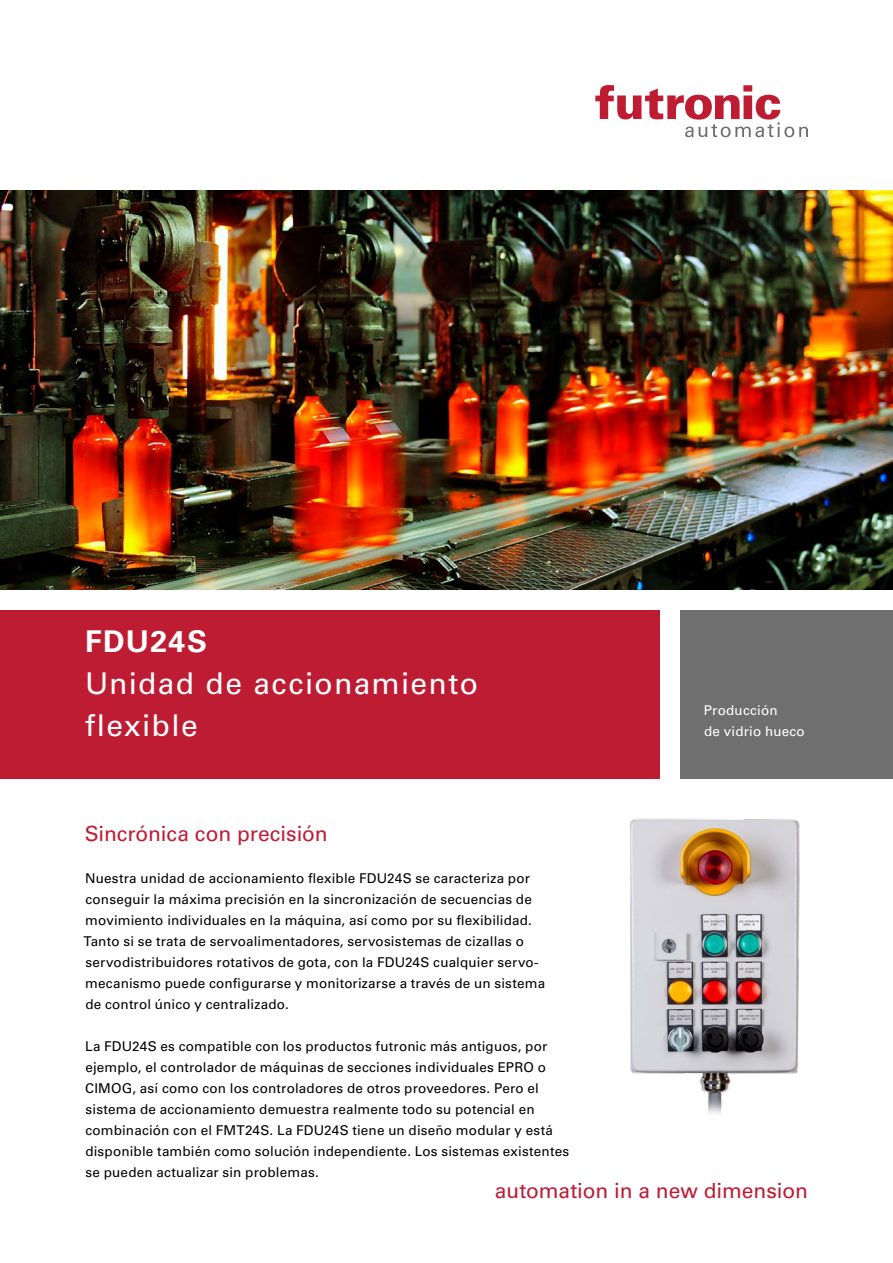
<style>
.page{position:relative;width:893px;height:1263px;background:#fff}
.page>*{position:absolute;margin:0;border:0;box-sizing:border-box;transform-origin:0 0}
.t1{font:30px/42px "Univers LT";letter-spacing:.045em;color:#fff}
.t2{font:700 30px "Univers LT";letter-spacing:.045em;color:#fff}
.t3{font:21px "Univers LT";letter-spacing:-.005em;color:#be1c33}
.t4{font:13.5px/21px "Univers LT";letter-spacing:.01em;color:#000}
.t5{font:13.5px/21px "Univers LT";letter-spacing:.015em;color:#fff}
</style>
<div class="page">
<svg style="left:595px;top:85px;width:213px;height:52px"></svg>
<img style="left:629px;top:818px;width:171px;height:296px">
<img style="left:0;top:190px;width:893px;height:399px">
<div style="left:0;top:610px;width:659px;height:168px;background:#be1c33"></div>
<div style="left:680px;top:610px;width:213px;height:168px;background:#706f6f"></div>
<h1 class="t2" style="left:85px;top:624px;width:124px">FDU24S</h1>
<h1 class="t1" style="left:85px;top:663px;width:394px">Unidad de accionamiento flexible</h1>
<h2 class="t3" style="left:85px;top:821px;width:245px">Sincrónica con precisión</h2>
<p class="t4" style="left:83px;top:868px;width:463px">Nuestra unidad de accionamiento flexible FDU24S se caracteriza por conseguir la máxima precisión en la sincronización de secuencias de movimiento individuales en la máquina, así como por su flexibilidad.<br>Tanto si se trata de servoalimentadores, servosistemas de cizallas o servodistribuidores rotativos de gota, con la FDU24S cualquier servo&shy;mecanismo puede configurarse y monitorizarse a través de un sistema de control único y centralizado.</p>
<p class="t4" style="left:85px;top:1036px;width:486px">La FDU24S es compatible con los productos futronic más antiguos, por ejemplo, el controlador de máquinas de secciones individuales EPRO o CIMOG, así como con los controladores de otros proveedores. Pero el sistema de accionamiento demuestra realmente todo su potencial en combinación con el FMT24S. La FDU24S tiene un diseño modular y está disponible también como solución independiente. Los sistemas existentes se pueden actualizar sin problemas.</p>
<p class="t5" style="left:704px;top:700px;width:102px">Producción<br>de vidrio hueco</p>
<h2 class="t3" style="left:495px;top:1178px;width:314px">automation in a new dimension</h2>
</div>
